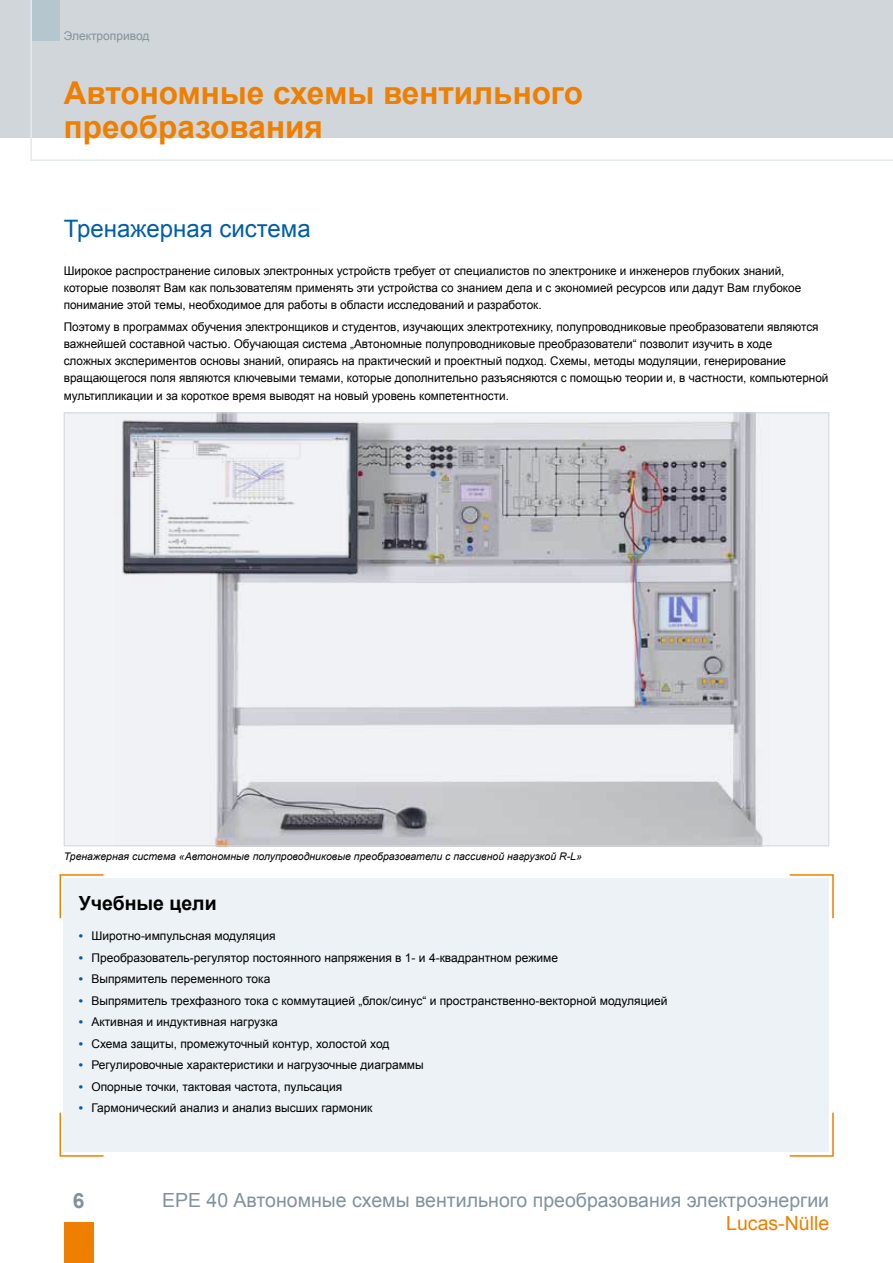
<style>
.page{position:relative;width:893px;height:1263px;background:#fff}
.page>*{position:absolute;margin:0;border:0;box-sizing:border-box;transform-origin:0 0}
.t1{font:700 31.5px/34.5px "Arial";color:#ee7f00}
.t2{font:24px "Arial";color:#005ea8}
.t3{font:700 21px "Arial";color:#82939c}
.t4{font:19.5px "Arial";color:#82939c}
.t5{font:700 19.5px "Arial";color:#000}
.t6{font:19.5px "Arial";color:#ee7f00}
.t7{font:12px/17.2px "Arial";color:#000}
.t8{font:12px "Arial";color:#82939c}
.t9{font:italic 10.5px "Arial";color:#000}
.s1{font-weight:700;color:#005ea8}
</style>
<div class="page">
<div style="left:0;top:0;width:893px;height:138px;background:#d1d6da"></div>
<svg style="left:30px;top:0;width:863px;height:161px"></svg>
<div style="left:64px;top:413px;width:765px;height:433px;background:#f2f3f6"></div>
<img style="left:122px;top:414px;width:641px;height:430px">
<div style="left:64px;top:878px;width:765px;height:274px;background:#ecf2f5"></div>
<svg style="left:59px;top:874px;width:45px;height:46px"></svg>
<svg style="left:789px;top:1112px;width:45px;height:45px"></svg>
<svg style="left:789px;top:874px;width:45px;height:45px"></svg>
<svg style="left:59px;top:1111px;width:45px;height:46px"></svg>
<div style="left:64px;top:1222px;width:30px;height:41px;background:#ee7f00"></div>
<p class="t8" style="left:64px;top:28px;width:87px">Электропривод</p>
<h1 class="t1" style="left:64px;top:76px;width:521px">Автономные схемы вентильного преобразования</h1>
<h2 class="t2" style="left:64px;top:213px;width:248px">Тренажерная система</h2>
<p class="t7" style="left:64px;top:262px;width:739px">Широкое распространение силовых электронных устройств требует от специалистов по электронике и инженеров глубоких знаний, которые позволят Вам как пользователям применять эти устройства со знанием дела и с экономией ресурсов или дадут Вам глубокое понимание этой темы, необходимое для работы в области исследований и разработок.</p>
<p class="t7" style="left:64px;top:318px;width:766px">Поэтому в программах обучения электронщиков и студентов, изучающих электротехнику, полупроводниковые преобразователи являются важнейшей составной частью. Обучающая система „Автономные полупроводниковые преобразователи“ позволит изучить в ходе<br>сложных экспериментов основы знаний, опираясь на практический и проектный подход. Схемы, методы модуляции, генерирование вращающегося поля являются ключевыми темами, которые дополнительно разъясняются с помощью теории и, в частности, компьютерной мультипликации и за короткое время выводят на новый уровень компетентности.</p>
<p class="t9" style="left:64px;top:849px;width:520px">Тренажерная система «Автономные полупроводниковые преобразователи с пассивной нагрузкой R-L»</p>
<h3 class="t5" style="left:79px;top:891px;width:140px">Учебные цели</h3>
<p class="t7" style="left:79px;top:928px;width:198px"><span class="s1">•</span> Широтно-импульсная модуляция</p>
<p class="t7" style="left:79px;top:949px;width:481px"><span class="s1">•</span> Преобразователь-регулятор постоянного напряжения в 1- и 4-квадрантном режиме</p>
<p class="t7" style="left:79px;top:971px;width:193px"><span class="s1">•</span> Выпрямитель переменного тока</p>
<p class="t7" style="left:79px;top:992px;width:590px"><span class="s1">•</span> Выпрямитель трехфазного тока с коммутацией „блок/синус“ и пространственно-векторной модуляцией</p>
<p class="t7" style="left:79px;top:1014px;width:201px"><span class="s1">•</span> Активная и индуктивная нагрузка</p>
<p class="t7" style="left:79px;top:1035px;width:312px"><span class="s1">•</span> Схема защиты, промежуточный контур, холостой ход</p>
<p class="t7" style="left:79px;top:1057px;width:347px"><span class="s1">•</span> Регулировочные характеристики и нагрузочные диаграммы</p>
<p class="t7" style="left:79px;top:1078px;width:265px"><span class="s1">•</span> Опорные точки, тактовая частота, пульсация</p>
<p class="t7" style="left:79px;top:1100px;width:295px"><span class="s1">•</span> Гармонический анализ и анализ высших гармоник</p>
<h3 class="t3" style="left:73px;top:1187px;width:13px">6</h3>
<h3 class="t4" style="left:162px;top:1187px;width:669px">EPE 40 Автономные схемы вентильного преобразования электроэнергии</h3>
<h3 class="t6" style="left:726px;top:1211px;width:104px">Lucas-Nülle</h3>
</div>
